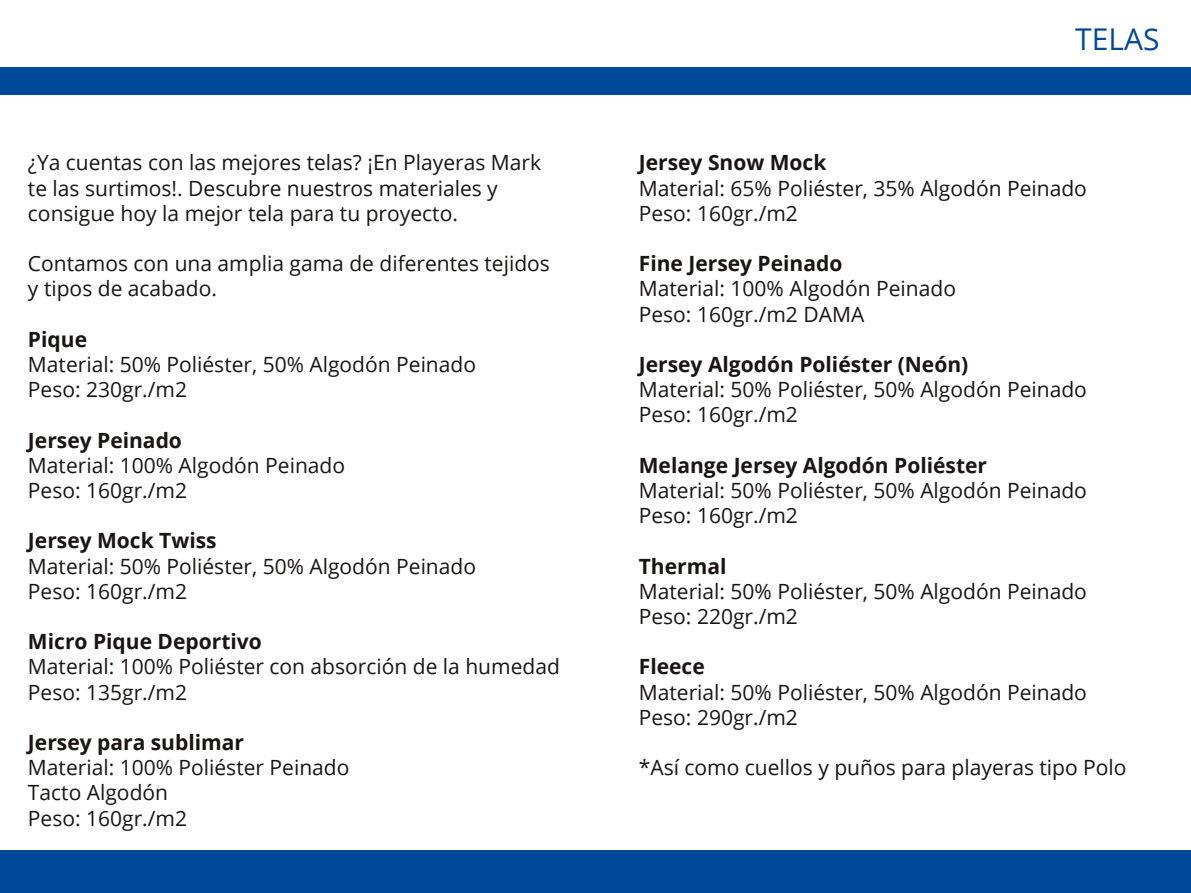
<style>
.page{position:relative;width:1191px;height:893px;background:#fff}
.page>*{position:absolute;margin:0;border:0;box-sizing:border-box;transform-origin:0 0}
.t1{font:30px "Open Sans";color:#00489a}
.t2{font:21px/25.2px "Open Sans";color:#1a1413}
.t3{font:700 21px "Open Sans";color:#1a1413}
</style>
<div class="page">
<div style="left:0;top:67px;width:1191px;height:28px;background:#00489a"></div>
<div style="left:0;top:850px;width:1191px;height:43px;background:#00489a"></div>
<p class="t2" style="left:28px;top:150px;width:514px">¿Ya cuentas con las mejores telas? ¡En Playeras Mark te las surtimos!. Descubre nuestros materiales y consigue hoy la mejor tela para tu proyecto.</p>
<p class="t2" style="left:28px;top:250px;width:523px">Contamos con una amplia gama de diferentes tejidos y tipos de acabado.</p>
<p class="t3" style="left:28px;top:324px;width:61px">Pique</p>
<p class="t2" style="left:28px;top:351px;width:449px">Material: 50% Poliéster, 50% Algodón Peinado<br>Peso: 230gr./m2</p>
<p class="t3" style="left:28px;top:425px;width:155px">Jersey Peinado</p>
<p class="t2" style="left:28px;top:452px;width:319px">Material: 100% Algodón Peinado<br>Peso: 160gr./m2</p>
<p class="t3" style="left:28px;top:526px;width:190px">Jersey Mock Twiss</p>
<p class="t2" style="left:28px;top:553px;width:449px">Material: 50% Poliéster, 50% Algodón Peinado<br>Peso: 160gr./m2</p>
<p class="t3" style="left:28px;top:627px;width:235px">Micro Pique Deportivo</p>
<p class="t2" style="left:28px;top:654px;width:533px">Material: 100% Poliéster con absorción de la humedad<br>Peso: 135gr./m2</p>
<p class="t3" style="left:28px;top:728px;width:217px">Jersey para sublimar</p>
<p class="t2" style="left:28px;top:754px;width:323px">Material: 100% Poliéster Peinado<br>Tacto Algodón<br>Peso: 160gr./m2</p>
<h1 class="t1" style="left:1075px;top:18px;width:86px">TELAS</h1>
<p class="t3" style="left:639px;top:148px;width:189px">Jersey Snow Mock</p>
<p class="t2" style="left:639px;top:175px;width:449px">Material: 65% Poliéster, 35% Algodón Peinado<br>Peso: 160gr./m2</p>
<p class="t3" style="left:639px;top:249px;width:205px">Fine Jersey Peinado</p>
<p class="t2" style="left:639px;top:276px;width:319px">Material: 100% Algodón Peinado<br>Peso: 160gr./m2 DAMA</p>
<p class="t3" style="left:639px;top:350px;width:331px">Jersey Algodón Poliéster (Neón)</p>
<p class="t2" style="left:639px;top:376px;width:449px">Material: 50% Poliéster, 50% Algodón Peinado<br>Peso: 160gr./m2</p>
<p class="t3" style="left:639px;top:450px;width:350px">Melange Jersey Algodón Poliéster</p>
<p class="t2" style="left:639px;top:477px;width:449px">Material: 50% Poliéster, 50% Algodón Peinado<br>Peso: 160gr./m2</p>
<p class="t3" style="left:639px;top:551px;width:89px">Thermal</p>
<p class="t2" style="left:639px;top:578px;width:449px">Material: 50% Poliéster, 50% Algodón Peinado<br>Peso: 220gr./m2</p>
<p class="t3" style="left:639px;top:652px;width:67px">Fleece</p>
<p class="t2" style="left:639px;top:679px;width:449px">Material: 50% Poliéster, 50% Algodón Peinado<br>Peso: 290gr./m2</p>
<p class="t2" style="left:639px;top:754px;width:489px">*Así como cuellos y puños para playeras tipo Polo</p>
</div>
